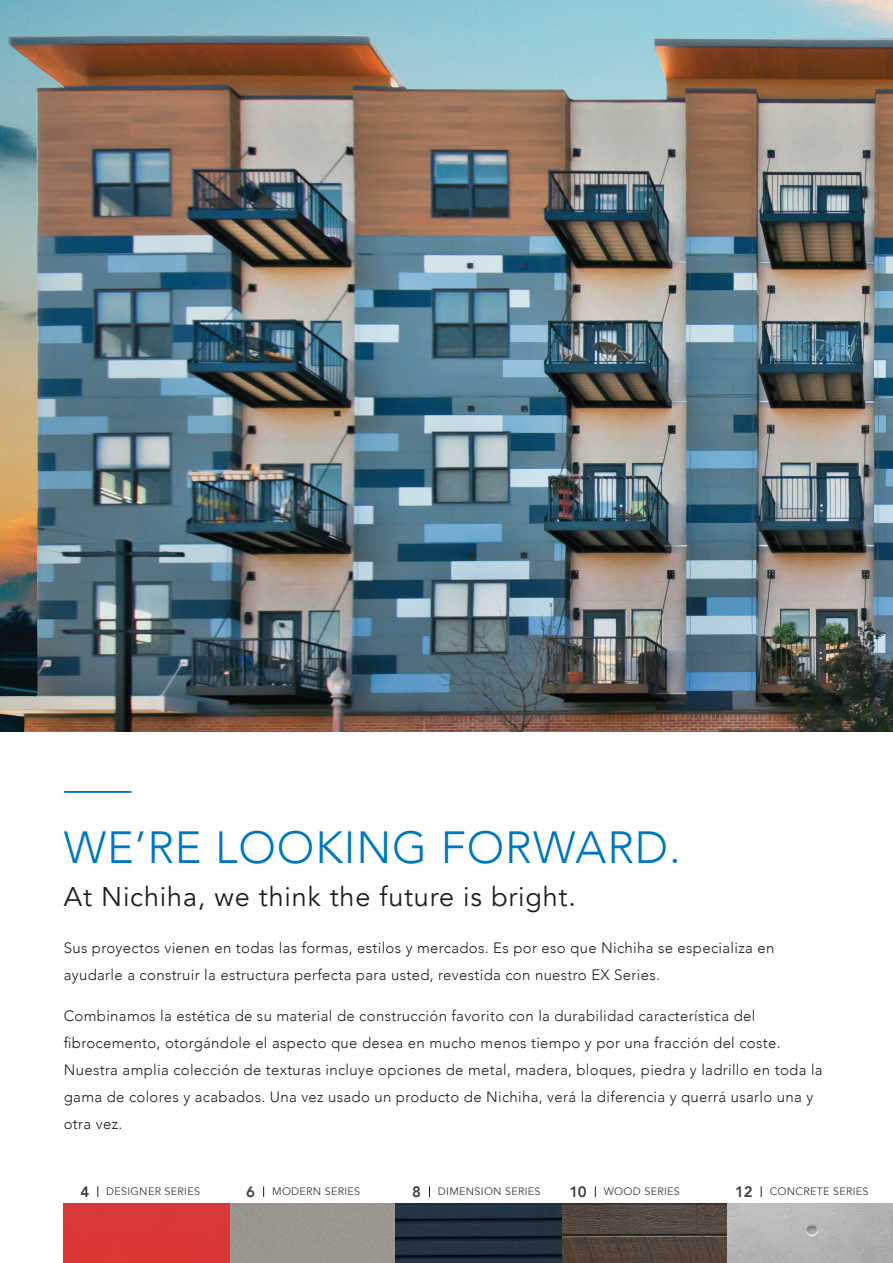
<style>
.page{position:relative;width:893px;height:1263px;background:#fff}
.page>*{position:absolute;margin:0;border:0;box-sizing:border-box;transform-origin:0 0}
.t1{font:300 45px "Avenir";letter-spacing:.02em;color:#0078bf}
.t2{font:27px "Avenir";letter-spacing:.03em;color:#231f20}
.t3{font:300 15px/27px "Avenir";letter-spacing:.02em;color:#231f20}
.t4{font:10.8px "Avenir";letter-spacing:.025em;color:#3e3e3f}
.s1{font-weight:800;font-size:15px}
</style>
<div class="page">
<img style="left:0;top:0;width:893px;height:731px">
<hr style="left:65px;top:791px;width:66px;height:2px;background:#0078bf">
<img style="left:230px;top:1203px;width:497px;height:60px">
<div style="left:727px;top:1203px;width:166px;height:60px;background:linear-gradient(to right,#bcbcbc,#aeaeaf)"></div>
<div style="left:64px;top:1203px;width:166px;height:60px;background:#d93735"></div>
<h1 class="t1" style="left:64px;top:821px;width:619px">WE’RE LOOKING FORWARD.</h1>
<h2 class="t2" style="left:64px;top:881px;width:514px">At Nichiha, we think the future is bright.</h2>
<p class="t3" style="left:64px;top:935px;width:712px">Sus proyectos vienen en todas las formas, estilos y mercados. Es por eso que Nichiha se especializa en ayudarle a construir la estructura perfecta para usted, revestida con nuestro EX Series.</p>
<p class="t3" style="left:64px;top:1002px;width:760px">Combinamos la estética de su material de construcción favorito con la durabilidad característica del fibrocemento, otorgándole el aspecto que desea en mucho menos tiempo y por una fracción del coste.<br>Nuestra amplia colección de texturas incluye opciones de metal, madera, bloques, piedra y ladrillo en toda la gama de colores y acabados. Una vez usado un producto de Nichiha, verá la diferencia y querrá usarlo una y otra vez.</p>
<p class="t4" style="left:80px;top:1185px;width:121px"><span class="s1">4</span> DESIGNER SERIES</p>
<p class="t4" style="left:246px;top:1185px;width:116px"><span class="s1">6</span> MODERN SERIES</p>
<p class="t4" style="left:412px;top:1185px;width:130px"><span class="s1">8</span> DIMENSION SERIES</p>
<p class="t4" style="left:569px;top:1185px;width:112px"><span class="s1">10</span> WOOD SERIES</p>
<p class="t4" style="left:735px;top:1185px;width:135px"><span class="s1">12</span> CONCRETE SERIES</p>
</div>
